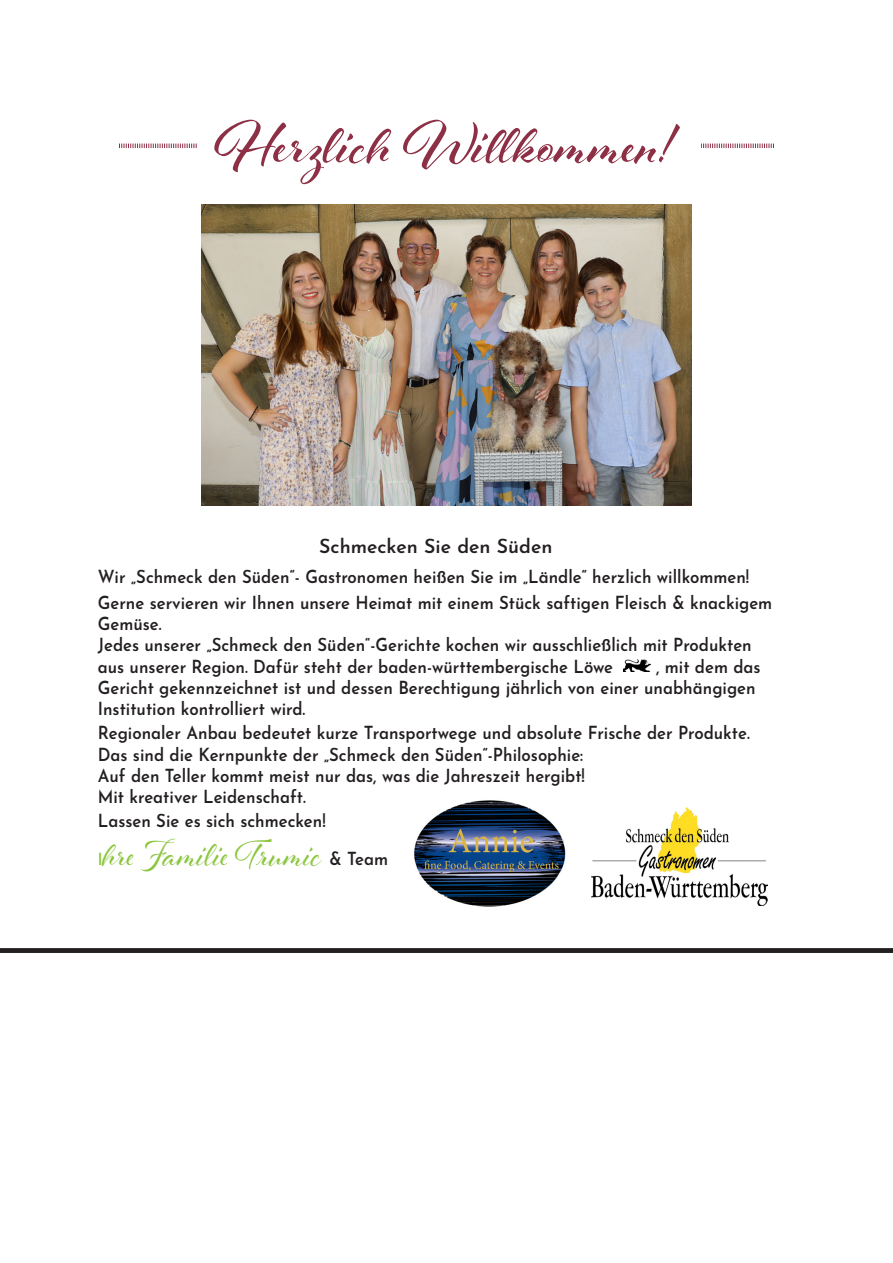
<style>
.page{position:relative;width:893px;height:1263px;background:#fff}
.page>*{position:absolute;margin:0;border:0;box-sizing:border-box;transform-origin:0 0}
.t1{font:700 64.5px "Al Fresco";color:#8d2f45}
.Weintext{font:40.5px "Al Fresco";color:#8bc63e;scale:.93 1}
.Weintext-2{font:600 19.5px "Josefin Sans";color:#231f20}
.Weintext-3{font:600 18px/21.1px "Josefin Sans";color:#231f20;scale:.93 1}
.Weintext-4{font:600 16.65px "Josefin Sans";color:#8bc63e;scale:.93 1}
</style>
<div class="page">
<div style="left:0;top:948px;width:893px;height:5px;background:#231f20"></div>
<svg style="left:119px;top:143px;width:655px;height:5px"></svg>
<div style="left:198px;top:100px;width:503px;height:113px;background:#fff"></div>
<img style="left:591px;top:807px;width:176px;height:99px">
<img style="left:623px;top:660px;width:28px;height:11px">
<img style="left:202px;top:205px;width:489px;height:300px">
<img style="left:414px;top:800px;width:152px;height:107px">
<p class="t1" style="left:215px;top:102px;width:459px">Herzlich Willkommen!</p>
<p class="Weintext-2" style="left:319px;top:529px;width:235px">Schmecken Sie den Süden</p>
<p class="Weintext-3" style="left:98px;top:564px;width:702px">Wir „Schmeck den Süden“- Gastronomen heißen Sie im „Ländle“ herzlich willkommen!</p>
<p class="Weintext-3" style="left:98px;top:590px;width:727px">Gerne servieren wir Ihnen unsere Heimat mit einem Stück saftigen Fleisch &amp; knackigem<br>Gemüse.</p>
<p class="Weintext-3" style="left:98px;top:632px;width:705px">Jedes unserer „Schmeck den Süden“-Gerichte kochen wir ausschließlich mit Produkten aus unserer Region. Dafür steht der baden-württembergische Löwe</p>
<p class="Weintext-3" style="left:98px;top:653px;width:714px;text-indent:558px">, mit dem das<br>Gericht gekennzeichnet ist und dessen Berechtigung jährlich von einer unabhängigen<br>Institution kontrolliert wird.</p>
<p class="Weintext-3" style="left:98px;top:720px;width:703px">Regionaler Anbau bedeutet kurze Transportwege und absolute Frische der Produkte.<br>Das sind die Kernpunkte der „Schmeck den Süden“-Philosophie:</p>
<p class="Weintext-3" style="left:98px;top:762px;width:525px">Auf den Teller kommt meist nur das, was die Jahreszeit hergibt!</p>
<p class="Weintext-3" style="left:98px;top:784px;width:225px">Mit kreativer Leidenschaft.</p>
<p class="Weintext-3" style="left:98px;top:808px;width:247px">Lassen Sie es sich schmecken!</p>
<p class="Weintext-4" style="left:98px;top:845px;width:7px">I</p>
<p class="Weintext" style="left:103px;top:827px;width:237px">hre Familie Trumic</p>
<p class="Weintext-3" style="left:330px;top:846px;width:65px">&amp; Team</p>
</div>
